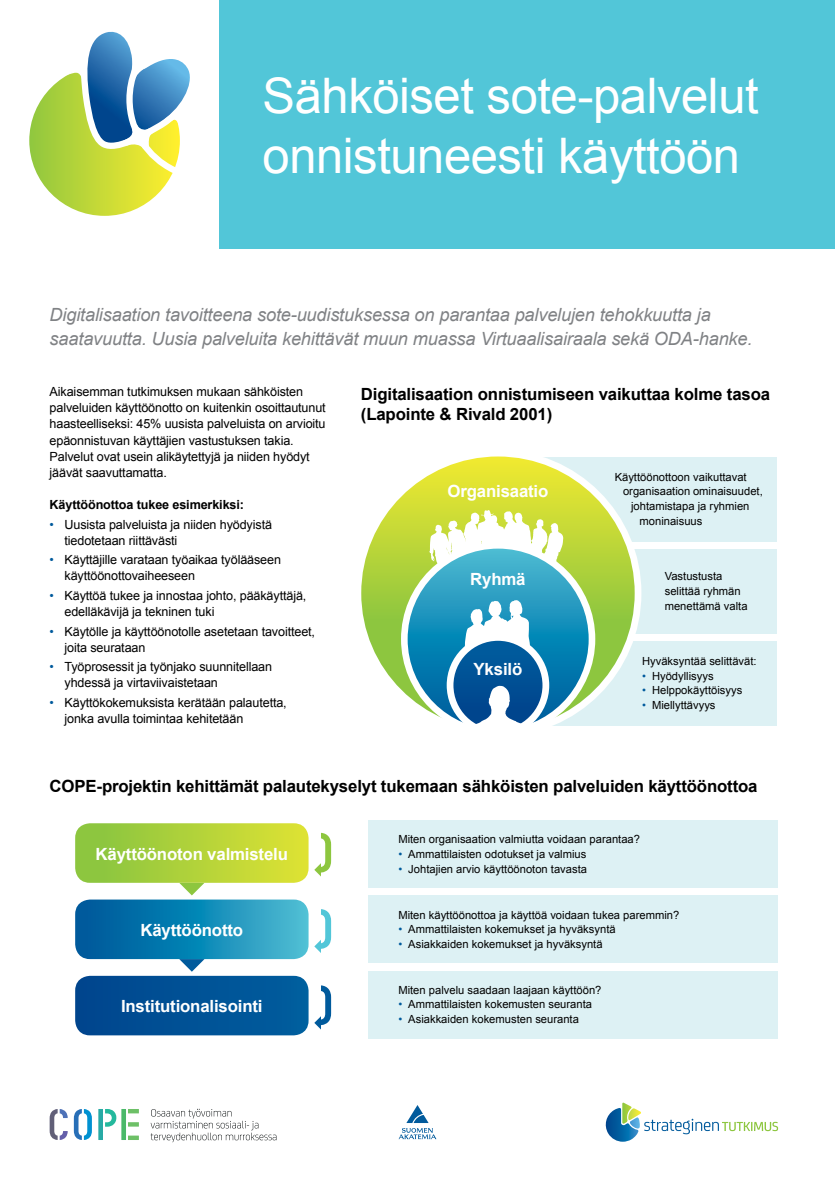
<style>
.page{position:relative;width:835px;height:1180px;background:#fff}
.page>*{position:absolute;margin:0;border:0;box-sizing:border-box;transform-origin:0 0}
.t1{font:49px/59.5px "Arial";letter-spacing:-.01em;color:#fff}
.t2{font:italic 18.2px/23.8px "Arial";letter-spacing:-.01em;color:#808285}
.t3{font:700 16.8px/20.3px "Arial";letter-spacing:-.01em;color:#000}
.t4{font:700 16.8px "Arial";letter-spacing:-.01em;color:#fff}
.t5{font:12.6px/16.1px "Arial";letter-spacing:-.01em;color:#000}
.t6{font:700 12.6px "Arial";letter-spacing:-.01em;color:#000}
.t7{font:11.2px/14.7px "Arial";color:#000}
.s1{color:#005a9c}
</style>
<div class="page">
<div style="left:368px;top:820px;width:409px;height:68px;background:#ddf1f4"></div>
<svg style="left:398px;top:1105px;width:38px;height:34px"></svg>
<svg style="left:150px;top:1108px;width:126px;height:34px"></svg>
<svg style="left:50px;top:1109px;width:18px;height:31px"></svg>
<svg style="left:74px;top:1109px;width:18px;height:31px"></svg>
<div style="left:98px;top:1109px;width:5px;height:31px;background:#28aaa5"></div>
<svg style="left:105px;top:1109px;width:11px;height:17px"></svg>
<div style="left:121px;top:1109px;width:5px;height:31px;background:#4ab969"></div>
<div style="left:128px;top:1135px;width:11px;height:5px;background:#6dc067"></div>
<hr style="left:128px;top:1109px;width:11px;height:4px;background:#6dc067">
<svg style="left:128px;top:1122px;width:11px;height:4px"></svg>
<div style="left:219px;top:0;width:615px;height:248px;background:#52c6d8"></div>
<svg style="left:26px;top:62px;width:157px;height:157px;background:#bdd84c"></svg>
<div style="left:23px;top:59px;width:163px;height:163px;border:6px solid #fff;border-radius:50%"></div>
<svg style="left:66px;top:31px;width:124px;height:147px"></svg>
<svg style="left:605px;top:1102px;width:173px;height:39px"></svg>
<div style="left:492px;top:457px;width:285px;height:84px;background:#ddf1f4"></div>
<div style="left:492px;top:549px;width:285px;height:84px;background:#ddf1f4"></div>
<div style="left:492px;top:641px;width:285px;height:84px;background:#ddf1f4"></div>
<svg style="left:358px;top:453px;width:280px;height:280px;background:#c2da4f"></svg>
<svg style="left:429px;top:510px;width:134px;height:64px"></svg>
<svg style="left:404px;top:545px;width:188px;height:188px;background:#309bc1"></svg>
<div style="left:401px;top:542px;width:194px;height:194px;border:7px solid #fff;border-radius:50%"></div>
<svg style="left:453px;top:600px;width:89px;height:133px"></svg>
<div style="left:446px;top:634px;width:103px;height:102px;border:7px solid #fff;border-radius:50%"></div>
<svg style="left:314px;top:833px;width:17px;height:43px"></svg>
<svg style="left:314px;top:909px;width:17px;height:44px"></svg>
<svg style="left:314px;top:985px;width:17px;height:44px"></svg>
<svg style="left:75px;top:823px;width:233px;height:212px;background:#61a095"></svg>
<div style="left:368px;top:895px;width:409px;height:68px;background:#ddf1f4"></div>
<div style="left:368px;top:971px;width:409px;height:67px;background:#ddf1f4"></div>
<h1 class="t1" style="left:262px;top:67px;width:497px">Sähköiset sote-palvelut onnistuneesti käyttöön</h1>
<h2 class="t2" style="left:50px;top:303px;width:704px">Digitalisaation tavoitteena sote-uudistuksessa on parantaa palvelujen tehokkuutta ja saatavuutta. Uusia palveluita kehittävät muun muassa Virtuaalisairaala sekä ODA-hanke.</h2>
<p class="t5" style="left:50px;top:384px;width:277px">Aikaisemman tutkimuksen mukaan sähköisten palveluiden käyttöönotto on kuitenkin osoittautunut haasteelliseksi: 45% uusista palveluista on arvioitu epäonnistuvan käyttäjien vastustuksen takia.<br>Palvelut ovat usein alikäytettyjä ja niiden hyödyt jäävät saavuttamatta.</p>
<p class="t6" style="left:50px;top:496px;width:196px">Käyttöönottoa tukee esimerkiksi:</p>
<p class="t5" style="left:64px;top:516px;width:209px;text-indent:-15px"><span class="s1">•</span> Uusista palveluista ja niiden hyödyistä tiedotetaan riittävästi</p>
<p class="t5" style="left:64px;top:552px;width:218px;text-indent:-15px"><span class="s1">•</span> Käyttäjille varataan työaikaa työlääseen käyttöönottovaiheeseen</p>
<p class="t5" style="left:64px;top:587px;width:243px;text-indent:-15px"><span class="s1">•</span> Käyttöä tukee ja innostaa johto, pääkäyttäjä, edelläkävijä ja tekninen tuki</p>
<p class="t5" style="left:64px;top:623px;width:252px;text-indent:-15px"><span class="s1">•</span> Käytölle ja käyttöönotolle asetetaan tavoitteet, joita seurataan</p>
<p class="t5" style="left:64px;top:659px;width:209px;text-indent:-15px"><span class="s1">•</span> Työprosessit ja työnjako suunnitellaan yhdessä ja virtaviivaistetaan</p>
<p class="t5" style="left:64px;top:694px;width:224px;text-indent:-15px"><span class="s1">•</span> Käyttökokemuksista kerätään palautetta, jonka avulla toimintaa kehitetään</p>
<h3 class="t3" style="left:361px;top:384px;width:410px">Digitalisaation onnistumiseen vaikuttaa kolme tasoa (Lapointe &amp; Rivald 2001)</h3>
<h3 class="t4" style="left:447px;top:480px;width:102px">Organisaatio</h3>
<h3 class="t4" style="left:470px;top:568px;width:57px">Ryhmä</h3>
<h3 class="t4" style="left:473px;top:658px;width:50px">Yksilö</h3>
<p class="t7" style="left:614px;top:469px;width:133px">Käyttöönottoon vaikuttavat</p>
<p class="t7" style="left:623px;top:484px;width:141px">organisaation ominaisuudet,</p>
<p class="t7" style="left:631px;top:499px;width:120px">johtamistapa ja ryhmien</p>
<p class="t7" style="left:639px;top:514px;width:64px">moninaisuus</p>
<p class="t7" style="left:664px;top:569px;width:84px">Vastustusta selittää ryhmän menettämä valta</p>
<p class="t7" style="left:642px;top:653px;width:116px">Hyväksyntää selittävät:</p>
<p class="t7" style="left:642px;top:668px;width:73px"><span class="s1">•</span> Hyödyllisyys</p>
<p class="t7" style="left:642px;top:683px;width:102px"><span class="s1">•</span> Helppokäyttöisyys</p>
<p class="t7" style="left:642px;top:698px;width:75px"><span class="s1">•</span> Miellyttävyys</p>
<h3 class="t3" style="left:50px;top:776px;width:709px">COPE-projektin kehittämät palautekyselyt tukemaan sähköisten palveluiden käyttöönottoa</h3>
<h3 class="t4" style="left:96px;top:842px;width:194px">Käyttöönoton valmistelu</h3>
<h3 class="t4" style="left:140px;top:919px;width:104px">Käyttöönotto</h3>
<h3 class="t4" style="left:121px;top:995px;width:143px">Institutionalisointi</h3>
<p class="t7" style="left:398px;top:832px;width:243px">Miten organisaation valmiutta voidaan parantaa?</p>
<p class="t7" style="left:398px;top:847px;width:189px"><span class="s1">•</span> Ammattilaisten odotukset ja valmius</p>
<p class="t7" style="left:398px;top:861px;width:190px"><span class="s1">•</span> Johtajien arvio käyttöönoton tavasta</p>
<p class="t7" style="left:398px;top:907px;width:282px">Miten käyttöönottoa ja käyttöä voidaan tukea paremmin?</p>
<p class="t7" style="left:398px;top:922px;width:219px"><span class="s1">•</span> Ammattilaisten kokemukset ja hyväksyntä</p>
<p class="t7" style="left:398px;top:937px;width:206px"><span class="s1">•</span> Asiakkaiden kokemukset ja hyväksyntä</p>
<p class="t7" style="left:398px;top:982px;width:204px">Miten palvelu saadaan laajaan käyttöön?</p>
<p class="t7" style="left:398px;top:997px;width:195px"><span class="s1">•</span> Ammattilaisten kokemusten seuranta</p>
<p class="t7" style="left:398px;top:1011px;width:182px"><span class="s1">•</span> Asiakkaiden kokemusten seuranta</p>
</div>
